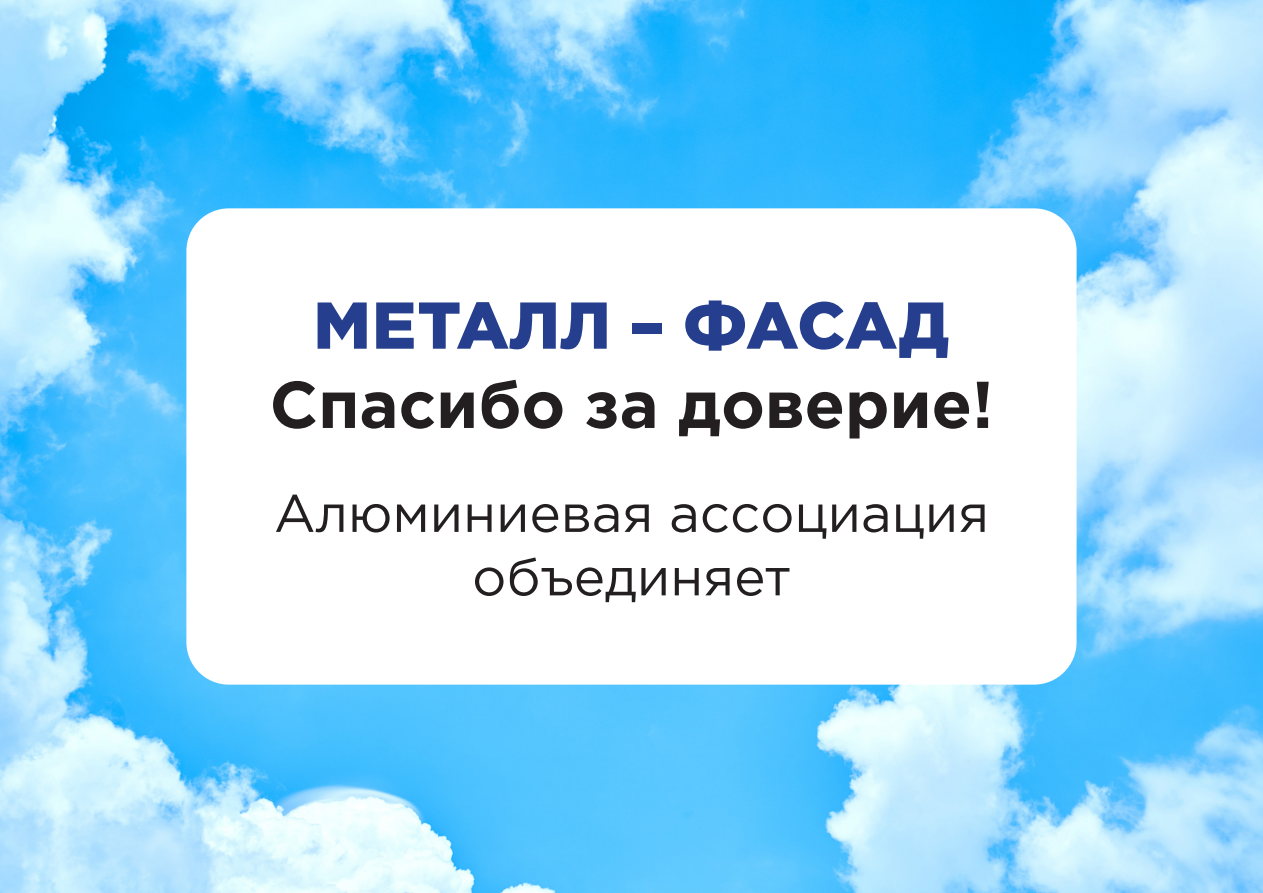
<style>
.page{position:relative;width:1263px;height:893px;background:#fff}
.page>*{position:absolute;margin:0;border:0;box-sizing:border-box;transform-origin:0 0}
.t1{font:700 66px "Gotham Pro";color:#231f20}
.t2{font:900 66px "Gotham Pro";letter-spacing:.02em;color:#253f8e}
.t3{font:52.95px "Gotham Pro";color:#231f20}
</style>
<div class="page">
<img style="left:0;top:0;width:1263px;height:893px">
<div style="left:186px;top:208px;width:890px;height:477px;background:#fff;border-radius:43px"></div>
<p class="t2" style="left:313px;top:287px;width:637px">МЕТАЛЛ – ФАСАД</p>
<p class="t1" style="left:270px;top:366px;width:725px">Спасибо за доверие!</p>
<p class="t3" style="left:274px;top:484px;width:717px">Алюминиевая ассоциация</p>
<p class="t3" style="left:472px;top:547px;width:320px">объединяет</p>
</div>
